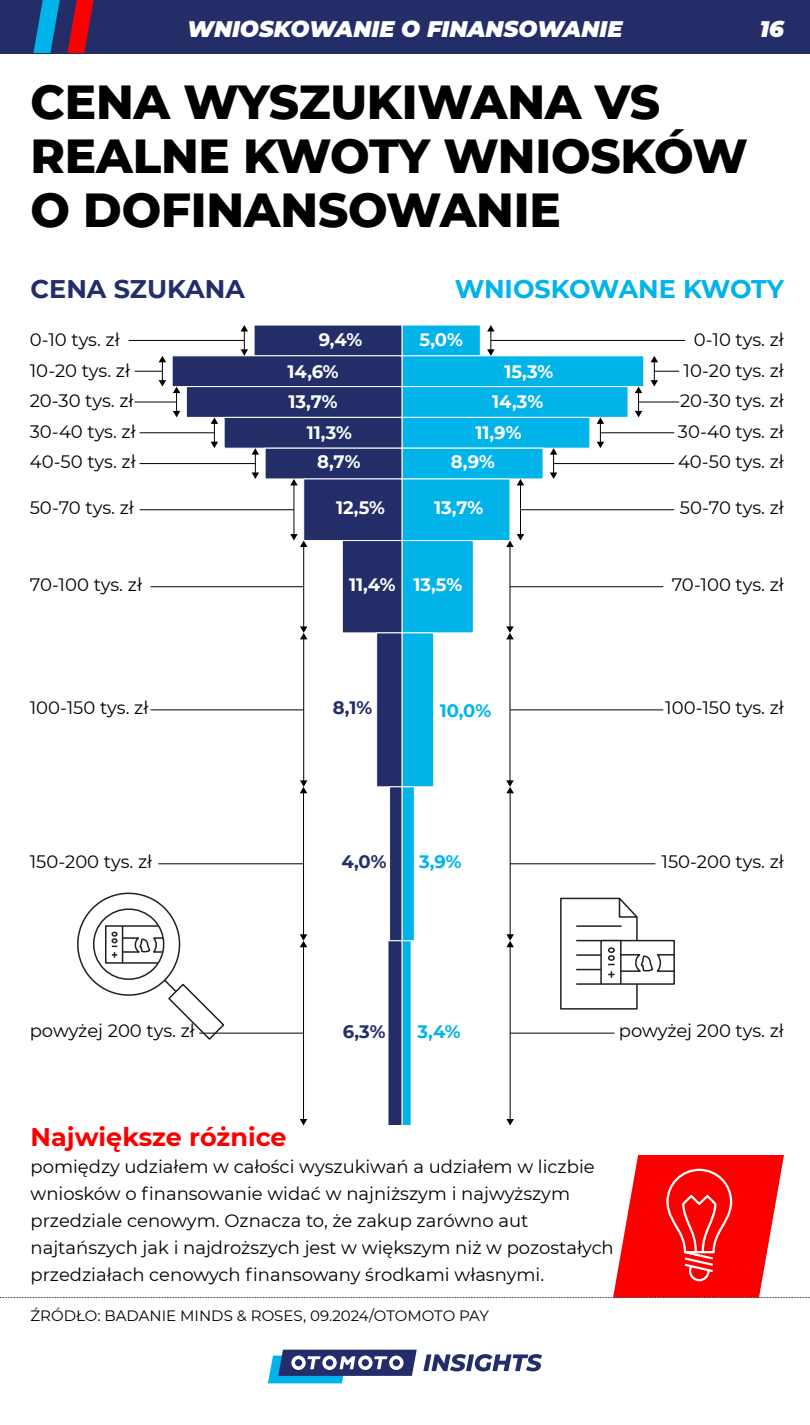
<style>
.page{position:relative;width:810px;height:1425px;background:#fff}
.page>*{position:absolute;margin:0;border:0;box-sizing:border-box;transform-origin:0 0}
.t1{font:800 48.75px/54px "Montserrat";letter-spacing:-.005em;color:#000;scale:.96 1}
.t2{font:700 25.5px "Montserrat";color:#fa0000}
.t3{font:700 25.5px "Montserrat";letter-spacing:-.01em;color:#00b4e9}
.t4{font:700 25.5px "Montserrat";color:#232e69}
.t5{font:italic 900 22.5px "Montserrat";color:#fff}
.t6{font:18px/30.5px "Montserrat";color:#000}
.t7{font:700 18px "Montserrat";color:#fff}
.t8{font:700 18px "Montserrat";color:#00b4e9}
.t9{font:700 18px "Montserrat";color:#232e69}
.t10{font:15px "Montserrat";color:#000}
</style>
<div class="page">
<div style="left:0;top:0;width:810px;height:53px;background:#232e69"></div>
<svg style="left:33px;top:0;width:27px;height:53px"></svg>
<svg style="left:67px;top:0;width:27px;height:53px"></svg>
<svg style="left:268px;top:1350px;width:149px;height:33px"></svg>
<svg style="left:423px;top:1354px;width:119px;height:17px"></svg>
<div style="left:254px;top:325px;width:149px;height:31px;background:#232e69"></div>
<div style="left:172px;top:355px;width:231px;height:32px;background:#232e69;border:1px solid #fff"></div>
<div style="left:186px;top:386px;width:217px;height:32px;background:#232e69;border:1px solid #fff"></div>
<div style="left:224px;top:417px;width:179px;height:32px;background:#232e69;border:1px solid #fff"></div>
<div style="left:265px;top:448px;width:138px;height:31px;background:#232e69;border:1px solid #fff"></div>
<div style="left:303px;top:479px;width:100px;height:62px;background:#232e69;border:1px solid #fff"></div>
<div style="left:342px;top:540px;width:61px;height:93px;background:#232e69;border:1px solid #fff"></div>
<div style="left:376px;top:633px;width:27px;height:154px;background:#232e69;border:1px solid #fff"></div>
<div style="left:389px;top:786px;width:14px;height:155px;background:#232e69;border:1px solid #fff"></div>
<div style="left:388px;top:940px;width:15px;height:186px;background:#232e69"></div>
<div style="left:402px;top:325px;width:79px;height:31px;background:#00b4e9"></div>
<div style="left:402px;top:355px;width:242px;height:32px;background:#00b4e9;border:1px solid #fff"></div>
<div style="left:402px;top:386px;width:226px;height:32px;background:#00b4e9;border:1px solid #fff"></div>
<div style="left:402px;top:417px;width:188px;height:32px;background:#00b4e9;border:1px solid #fff"></div>
<div style="left:402px;top:448px;width:141px;height:31px;background:#00b4e9;border:1px solid #fff"></div>
<div style="left:402px;top:479px;width:108px;height:62px;background:#00b4e9"></div>
<div style="left:402px;top:540px;width:72px;height:93px;background:#00b4e9;border:1px solid #fff"></div>
<div style="left:402px;top:633px;width:32px;height:154px;background:#00b4e9;border:1px solid #fff"></div>
<div style="left:402px;top:786px;width:13px;height:155px;background:#00b4e9;border:1px solid #fff"></div>
<div style="left:402px;top:940px;width:10px;height:186px;background:#00b4e9;border:1px solid #fff"></div>
<hr style="left:491px;top:340px;width:194px;height:1px;background:#000">
<hr style="left:639px;top:402px;width:40px;height:1px;background:#000">
<hr style="left:600px;top:432px;width:74px;height:1px;background:#000">
<hr style="left:554px;top:463px;width:120px;height:1px;background:#000">
<hr style="left:520px;top:509px;width:154px;height:1px;background:#000">
<hr style="left:510px;top:586px;width:153px;height:1px;background:#000">
<hr style="left:510px;top:709px;width:153px;height:1px;background:#000">
<hr style="left:510px;top:863px;width:145px;height:1px;background:#000">
<hr style="left:510px;top:1033px;width:104px;height:1px;background:#000">
<svg style="left:487px;top:325px;width:8px;height:31px"></svg>
<svg style="left:651px;top:356px;width:28px;height:31px"></svg>
<svg style="left:635px;top:387px;width:7px;height:30px"></svg>
<svg style="left:597px;top:417px;width:7px;height:31px"></svg>
<svg style="left:550px;top:448px;width:7px;height:31px"></svg>
<hr style="left:520px;top:484px;width:1px;height:51px;background:#000">
<svg style="left:517px;top:479px;width:7px;height:6px"></svg>
<hr style="left:510px;top:546px;width:1px;height:82px;background:#000">
<svg style="left:506px;top:534px;width:18px;height:13px"></svg>
<hr style="left:510px;top:638px;width:1px;height:143px;background:#000">
<svg style="left:506px;top:626px;width:8px;height:13px"></svg>
<hr style="left:510px;top:792px;width:1px;height:143px;background:#000">
<svg style="left:506px;top:780px;width:8px;height:13px"></svg>
<hr style="left:510px;top:946px;width:1px;height:174px;background:#000">
<svg style="left:506px;top:934px;width:8px;height:13px"></svg>
<svg style="left:506px;top:1119px;width:8px;height:6px"></svg>
<hr style="left:129px;top:340px;width:115px;height:1px;background:#000">
<hr style="left:135px;top:402px;width:42px;height:1px;background:#000">
<hr style="left:140px;top:432px;width:75px;height:1px;background:#000">
<hr style="left:140px;top:463px;width:115px;height:1px;background:#000">
<hr style="left:140px;top:509px;width:154px;height:1px;background:#000">
<hr style="left:151px;top:586px;width:153px;height:1px;background:#000">
<hr style="left:151px;top:709px;width:153px;height:1px;background:#000">
<hr style="left:158px;top:863px;width:146px;height:1px;background:#000">
<hr style="left:199px;top:1033px;width:105px;height:1px;background:#000">
<svg style="left:241px;top:325px;width:7px;height:31px"></svg>
<svg style="left:135px;top:356px;width:31px;height:31px"></svg>
<svg style="left:173px;top:387px;width:7px;height:30px"></svg>
<svg style="left:211px;top:417px;width:7px;height:31px"></svg>
<svg style="left:252px;top:448px;width:7px;height:31px"></svg>
<hr style="left:294px;top:484px;width:1px;height:51px;background:#000">
<svg style="left:290px;top:479px;width:8px;height:6px"></svg>
<hr style="left:303px;top:546px;width:1px;height:82px;background:#000">
<svg style="left:290px;top:534px;width:17px;height:13px"></svg>
<hr style="left:303px;top:638px;width:1px;height:143px;background:#000">
<svg style="left:300px;top:626px;width:7px;height:13px"></svg>
<hr style="left:303px;top:792px;width:1px;height:143px;background:#000">
<svg style="left:300px;top:780px;width:7px;height:13px"></svg>
<hr style="left:303px;top:946px;width:1px;height:174px;background:#000">
<svg style="left:300px;top:934px;width:7px;height:13px"></svg>
<svg style="left:300px;top:1119px;width:7px;height:6px"></svg>
<svg style="left:0;top:1155px;width:810px;height:143px"></svg>
<svg style="left:77px;top:892px;width:149px;height:148px"></svg>
<svg style="left:560px;top:897px;width:115px;height:113px"></svg>
<p class="t5" style="left:187px;top:12px;width:437px">WNIOSKOWANIE O FINANSOWANIE</p>
<p class="t5" style="left:760px;top:12px;width:26px">16</p>
<h1 class="t1" style="left:31px;top:72px;width:749px">CENA WYSZUKIWANA VS<br>REALNE KWOTY WNIOSKÓW<br>O DOFINANSOWANIE</h1>
<h2 class="t4" style="left:31px;top:270px;width:216px">CENA SZUKANA</h2>
<h2 class="t3" style="left:455px;top:270px;width:331px">WNIOSKOWANE KWOTY</h2>
<p class="t6" style="left:30px;top:324px;width:108px">0-10 tys. zł<br>10-20 tys. zł<br>20-30 tys. zł<br>30-40 tys. zł<br>40-50 tys. zł</p>
<p class="t6" style="left:30px;top:492px;width:106px">50-70 tys. zł</p>
<p class="t7" style="left:319px;top:327px;width:45px">9,4%</p>
<p class="t7" style="left:420px;top:327px;width:45px">5,0%</p>
<p class="t7" style="left:288px;top:359px;width:53px">14,6%</p>
<p class="t7" style="left:504px;top:359px;width:50px">15,3%</p>
<p class="t7" style="left:289px;top:389px;width:51px">13,7%</p>
<p class="t7" style="left:492px;top:389px;width:52px">14,3%</p>
<p class="t7" style="left:307px;top:419px;width:47px">11,3%</p>
<p class="t7" style="left:475px;top:419px;width:48px">11,9%</p>
<p class="t7" style="left:317px;top:449px;width:45px">8,7%</p>
<p class="t7" style="left:451px;top:449px;width:46px">8,9%</p>
<p class="t7" style="left:336px;top:495px;width:50px">12,5%</p>
<p class="t7" style="left:434px;top:495px;width:51px">13,7%</p>
<p class="t6" style="left:678px;top:324px;width:108px;text-align:right">0-10 tys. zł<br>10-20 tys. zł<br>20-30 tys. zł<br>30-40 tys. zł<br>40-50 tys. zł</p>
<p class="t6" style="left:680px;top:492px;width:106px">50-70 tys. zł</p>
<p class="t6" style="left:30px;top:569px;width:114px">70-100 tys. zł</p>
<p class="t7" style="left:349px;top:572px;width:115px">11,4% 13,5%</p>
<p class="t6" style="left:672px;top:569px;width:114px">70-100 tys. zł</p>
<p class="t6" style="left:30px;top:692px;width:120px">100-150 tys. zł</p>
<p class="t9" style="left:333px;top:695px;width:41px">8,1%</p>
<p class="t8" style="left:440px;top:697px;width:53px">10,0%</p>
<p class="t6" style="left:665px;top:692px;width:120px">100-150 tys. zł</p>
<p class="t6" style="left:30px;top:846px;width:124px">150-200 tys. zł</p>
<p class="t9" style="left:341px;top:848px;width:47px">4,0%</p>
<p class="t8" style="left:419px;top:848px;width:44px">3,9%</p>
<p class="t6" style="left:662px;top:846px;width:124px">150-200 tys. zł</p>
<p class="t6" style="left:30px;top:1015px;width:167px">powyżej 200 tys. zł</p>
<p class="t9" style="left:343px;top:1018px;width:44px">6,3%</p>
<p class="t8" style="left:418px;top:1018px;width:45px">3,4%</p>
<p class="t6" style="left:619px;top:1015px;width:167px">powyżej 200 tys. zł</p>
<h2 class="t2" style="left:31px;top:1118px;width:258px">Największe różnice</h2>
<p class="t6" style="left:31px;top:1152px;width:585px;line-height:27px">pomiędzy udziałem w całości wyszukiwań a udziałem w liczbie wniosków o finansowanie widać w najniższym i najwyższym przedziale cenowym. Oznacza to, że zakup zarówno aut najtańszych jak i najdroższych jest w większym niż w pozostałych przedziałach cenowych finansowany środkami własnymi.</p>
<p class="t10" style="left:31px;top:1306px;width:460px">ŹRÓDŁO: BADANIE MINDS &amp; ROSES, 09.2024/OTOMOTO PAY</p>
</div>
